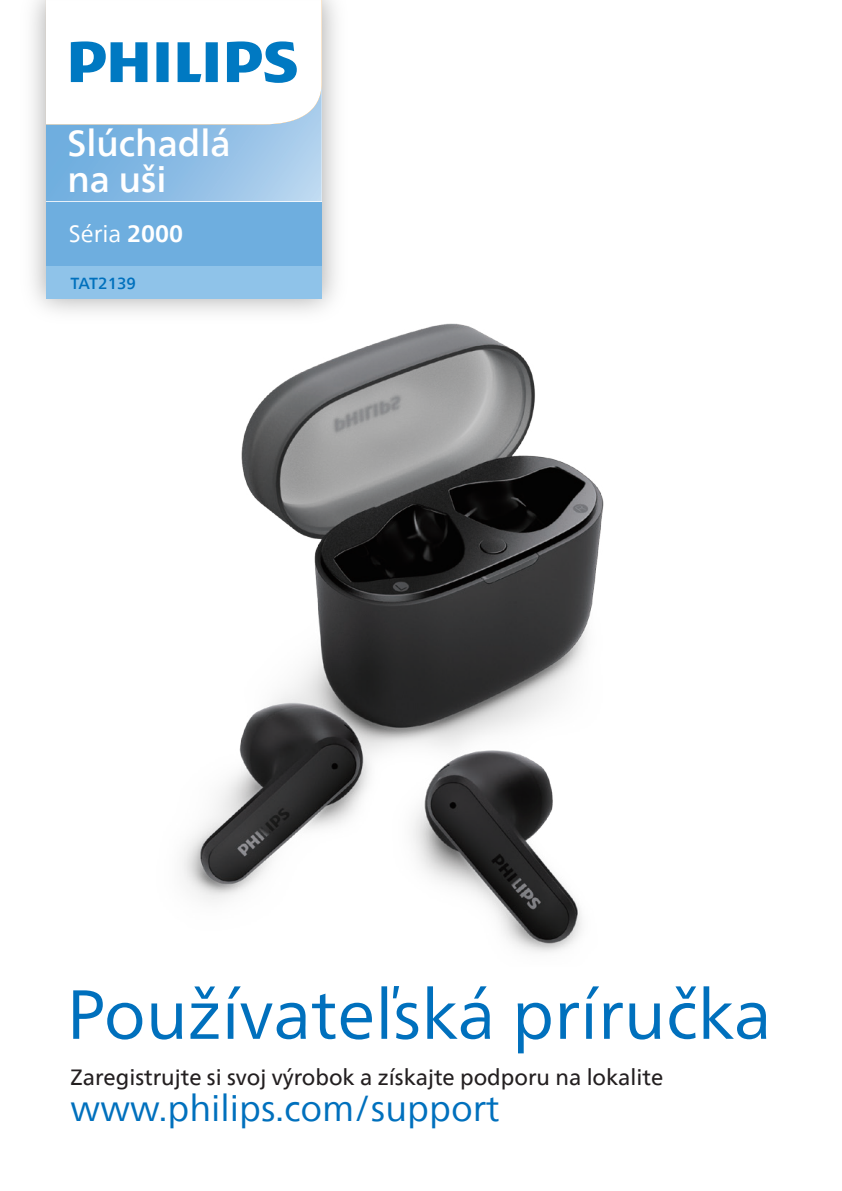
<style>
.page{position:relative;width:842px;height:1191px;background:#fff}
.page>*{position:absolute;margin:0;border:0;box-sizing:border-box;transform-origin:0 0}
.Body_Text__0{font:69.4px "Neue Frutiger World";color:#0070bd}
.t1{font:36px "Neue Frutiger World";color:#0070bd}
.正文_0{font:500 36px/36px "Neue Frutiger World";color:#fff}
.正文_0-2{font:23.6px "Neue Frutiger World";color:#fff}
.t_register{font:22px "Neue Frutiger World";color:#231f20}
.正文_0-3{font:500 16px "Neue Frutiger World";color:#0070bd}
.s1{font-weight:700}
</style>
<div class="page">
<img style="left:182px;top:323px;width:422px;height:630px">
<img style="left:182px;top:323px;width:195px;height:12px">
<img style="left:32px;top:0;width:325px;height:333px">
<svg style="left:46px;top:0;width:276px;height:201px"></svg>
<div style="left:46px;top:201px;width:276px;height:65px;background:#6eaedf"></div>
<div style="left:46px;top:266px;width:276px;height:33px;background:#8fc3e9"></div>
<p class="正文_0" style="left:67px;top:126px;width:165px">Slúchadlá na uši</p>
<p class="正文_0-2" style="left:69px;top:215px;width:116px">Séria <span class="s1">2000</span></p>
<p class="正文_0-3" style="left:71px;top:270px;width:67px">TAT2139</p>
<p class="Body_Text__0" style="left:67px;top:960px;width:707px">Používateľská príručka</p>
<p class="t_register" style="left:71px;top:1060px;width:594px">Zaregistrujte si svoj výrobok a získajte podporu na lokalite</p>
<p class="t1" style="left:71px;top:1079px;width:431px">www.philips.com/support</p>
</div>
